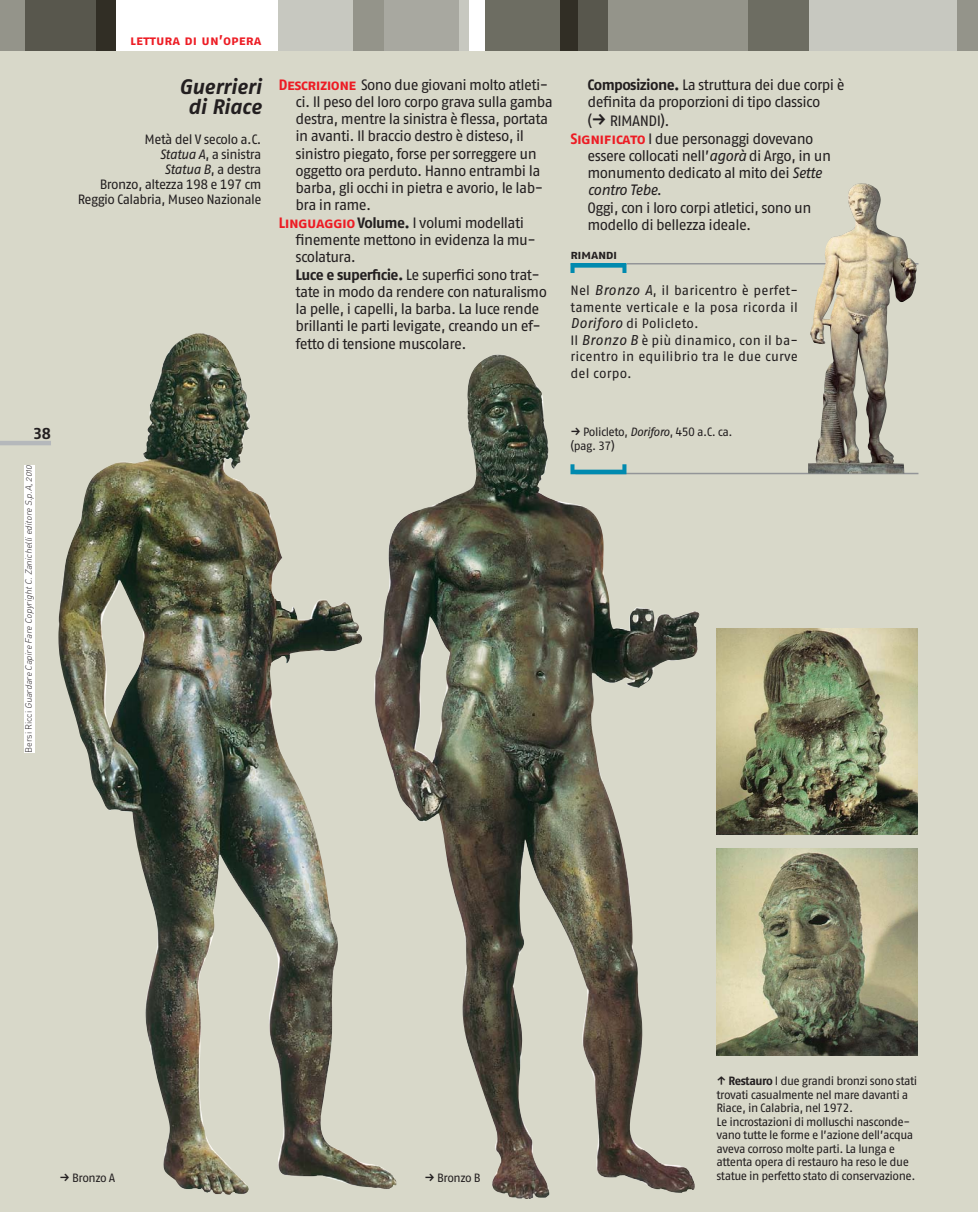
<style>
.page{position:relative;width:978px;height:1212px;background:#d8d8c9}
.page>*{position:absolute;margin:0;border:0;box-sizing:border-box;transform-origin:0 0}
.t1{font:italic 21px/19.5px "Fago No Bold Tf";letter-spacing:-.015em;color:#231f20;text-align:center}
.t2{font:15.75px "Fago No Bold Tf Roman";color:#231f20}
.t3{font:15px/17.2px "Fago No Regular Tf Roman";letter-spacing:-.04em;color:#231f20}
.t4{font:italic 15px "Fago No Regular Tf";letter-spacing:-.04em;color:#231f20}
.t5{font:13.5px/16.5px "Fago No Regular Tf Roman";letter-spacing:.01em;color:#231f20}
.t6{font:13.5px/15px "Fago No Regular Tf Roman";letter-spacing:-.04em;color:#231f20;text-align:right}
.t7{font:13.5px "Fago No Bold Tf Caps";color:#ed1c24}
.t8{font:12.75px "Fago No Bold Tf Caps";letter-spacing:-.035em;color:#231f20}
.t9{font:12px/13.5px "Fago No Regular Tf Roman";letter-spacing:-.04em;color:#231f20}
.t10{font:italic 9px "DIN Light Alternate";color:#231f20}
.s1{font-style:normal}
.s2{font-family:"Fago No Regular Tf";font-style:italic}
.s3{font-family:"Fago No Bold Tf Caps";color:#ed1c24}
.s4{font-family:"Fago No Bold Tf Roman"}
.s5{font-family:"Fago No Regular Tf Roman";font-style:normal}
.s6{font-family:"Fago No Regular Tf";font-style:italic;font-size:14.25px}
</style>
<div class="page">
<div style="left:113px;top:0;width:167px;height:51px;background:#fff"></div>
<div style="left:947px;top:0;width:31px;height:51px;background:#94948a"></div>
<div style="left:808px;top:0;width:149px;height:51px;background:#c7c8c0"></div>
<div style="left:745px;top:0;width:63px;height:51px;background:#6d6d62"></div>
<div style="left:599px;top:0;width:149px;height:51px;background:#94948a"></div>
<div style="left:568px;top:0;width:39px;height:51px;background:#58574d"></div>
<div style="left:484px;top:0;width:90px;height:51px;background:#6d6d62"></div>
<div style="left:469px;top:0;width:15px;height:51px;background:#fff"></div>
<div style="left:454px;top:0;width:15px;height:51px;background:#c7c8c0"></div>
<div style="left:384px;top:0;width:75px;height:51px;background:#a8a8a0"></div>
<div style="left:353px;top:0;width:31px;height:51px;background:#94948a"></div>
<div style="left:279px;top:0;width:74px;height:51px;background:#c7c8c0"></div>
<div style="left:560px;top:0;width:18px;height:51px;background:#312e25"></div>
<div style="left:94px;top:0;width:22px;height:51px;background:#312e25"></div>
<div style="left:0;top:0;width:42px;height:51px;background:#94948a"></div>
<div style="left:25px;top:0;width:71px;height:51px;background:#58574d"></div>
<hr style="left:0;top:441px;width:51px;height:4px;background:#b5b8bb">
<img style="left:716px;top:628px;width:201px;height:207px">
<img style="left:716px;top:848px;width:201px;height:207px">
<hr style="left:575px;top:473px;width:343px;height:1px;background:#939598">
<hr style="left:570px;top:263px;width:348px;height:1px;background:#939598">
<svg style="left:570px;top:263px;width:56px;height:10px"></svg>
<img style="left:808px;top:184px;width:96px;height:289px">
<img style="left:58px;top:333px;width:314px;height:862px">
<img style="left:372px;top:354px;width:332px;height:845px">
<div style="left:24px;top:465px;width:11px;height:288px;background:#fff"></div>
<svg style="left:572px;top:428px;width:8px;height:7px"></svg>
<svg style="left:61px;top:1174px;width:8px;height:7px"></svg>
<svg style="left:426px;top:1174px;width:8px;height:7px"></svg>
<p class="t2" style="left:33px;top:424px;width:19px">38</p>
<p class="t10" style="left:23px;top:753px;width:291px;rotate:-90deg"><span class="s1">B e rs i R i c c i</span> Guardare Cap ire Fare Copyrig htC.Zanichellieditore S.p .A,2010</p>
<p class="t7" style="left:130px;top:32px;width:133px">lettura di un’opera</p>
<h1 class="t1" style="left:179px;top:77px;width:84px">Guerrieri di Riace</h1>
<p class="t6" style="left:78px;top:131px;width:185px">Metà del V secolo a.C.<br><span class="s2">Statua A</span>, a sinistra<br><span class="s2">Statua B</span>, a destra<br>Bronzo, altezza 198 e 197 cm<br>Reggio Calabria, Museo Nazionale</p>
<p class="t3" style="left:279px;top:76px;width:271px"><span class="s3">Descrizione</span> Sono due giovani molto atleti-</p>
<p class="t3" style="left:296px;top:93px;width:259px">ci. Il peso del loro corpo grava sulla gamba</p>
<p class="t3" style="left:296px;top:110px;width:254px">destra, mentre la sinistra è flessa, portata</p>
<p class="t3" style="left:296px;top:127px;width:230px">in avanti. Il braccio destro è disteso, il</p>
<p class="t3" style="left:296px;top:145px;width:243px">sinistro piegato, forse per sorreggere un</p>
<p class="t3" style="left:296px;top:162px;width:246px">oggetto ora perduto. Hanno entrambi la</p>
<p class="t3" style="left:296px;top:179px;width:249px">barba, gli occhi in pietra e avorio, le lab-</p>
<p class="t3" style="left:296px;top:196px;width:77px">bra in rame.</p>
<p class="t3" style="left:279px;top:214px;width:247px"><span class="s3">Linguaggio</span> <span class="s4">Volume.</span> I volumi modellati</p>
<p class="t3" style="left:296px;top:231px;width:242px">finemente mettono in evidenza la mu-</p>
<p class="t3" style="left:296px;top:248px;width:62px">scolatura.</p>
<p class="t3" style="left:296px;top:265px;width:246px"><span class="s4">Luce e superficie.</span> Le superfici sono trat-</p>
<p class="t3" style="left:296px;top:283px;width:253px">tate in modo da rendere con naturalismo</p>
<p class="t3" style="left:296px;top:300px;width:246px">la pelle, i capelli, la barba. La luce rende</p>
<p class="t3" style="left:296px;top:317px;width:247px">brillanti le parti levigate, creando un ef-</p>
<p class="t3" style="left:296px;top:334px;width:173px">fetto di tensione muscolare.</p>
<p class="t3" style="left:587px;top:76px;width:259px"><span class="s4">Composizione.</span> La struttura dei due corpi è definita da proporzioni di tipo classico</p>
<p class="t3" style="left:587px;top:112px;width:84px">( RIMANDI).</p>
<p class="t3" style="left:570px;top:130px;width:244px"><span class="s3">Signif icato</span> I due personaggi dovevano</p>
<p class="t3" style="left:587px;top:147px;width:245px">essere collocati nell’<span class="s2">agorà</span> di Argo, in un</p>
<p class="t3" style="left:587px;top:164px;width:236px">monumento dedicato al mito dei <span class="s2">Sette</span></p>
<p class="t4" style="left:587px;top:182px;width:76px">contro Tebe<span class="s5">.</span></p>
<p class="t3" style="left:587px;top:199px;width:225px">Oggi, con i loro corpi atletici, sono un modello di bellezza ideale.</p>
<p class="t8" style="left:570px;top:247px;width:48px">rimandi</p>
<p class="t5" style="left:570px;top:282px;width:229px">Nel <span class="s6">Bronzo A</span>, il baricentro è perfet&shy;tamente verticale e la posa ricorda il<br><span class="s6">Doriforo</span> di Policleto.<br>Il <span class="s6">Bronzo B</span> è più dinamico, con il ba&shy;ricentro in equilibrio tra le due curve del corpo.</p>
<p class="t9" style="left:570px;top:425px;width:164px;text-indent:13px">Policleto, <span class="s2">Doriforo</span>, 450 a.C. ca. (pag. 37)</p>
<p class="t9" style="left:72px;top:1171px;width:45px">Bronzo A</p>
<p class="t9" style="left:437px;top:1171px;width:45px">Bronzo B</p>
<p class="t9" style="left:716px;top:1074px;width:202px;text-indent:12px"><span class="s4">Restauro</span> I due grandi bronzi sono stati trovati casualmente nel mare davanti a Riace, in Calabria, nel 1972.<br>Le incrostazioni di molluschi nasconde&shy;vano tutte le forme e l’azione dell’acqua aveva corroso molte parti. La lunga e attenta opera di restauro ha reso le due statue in perfetto stato di conservazione.</p>
</div>
